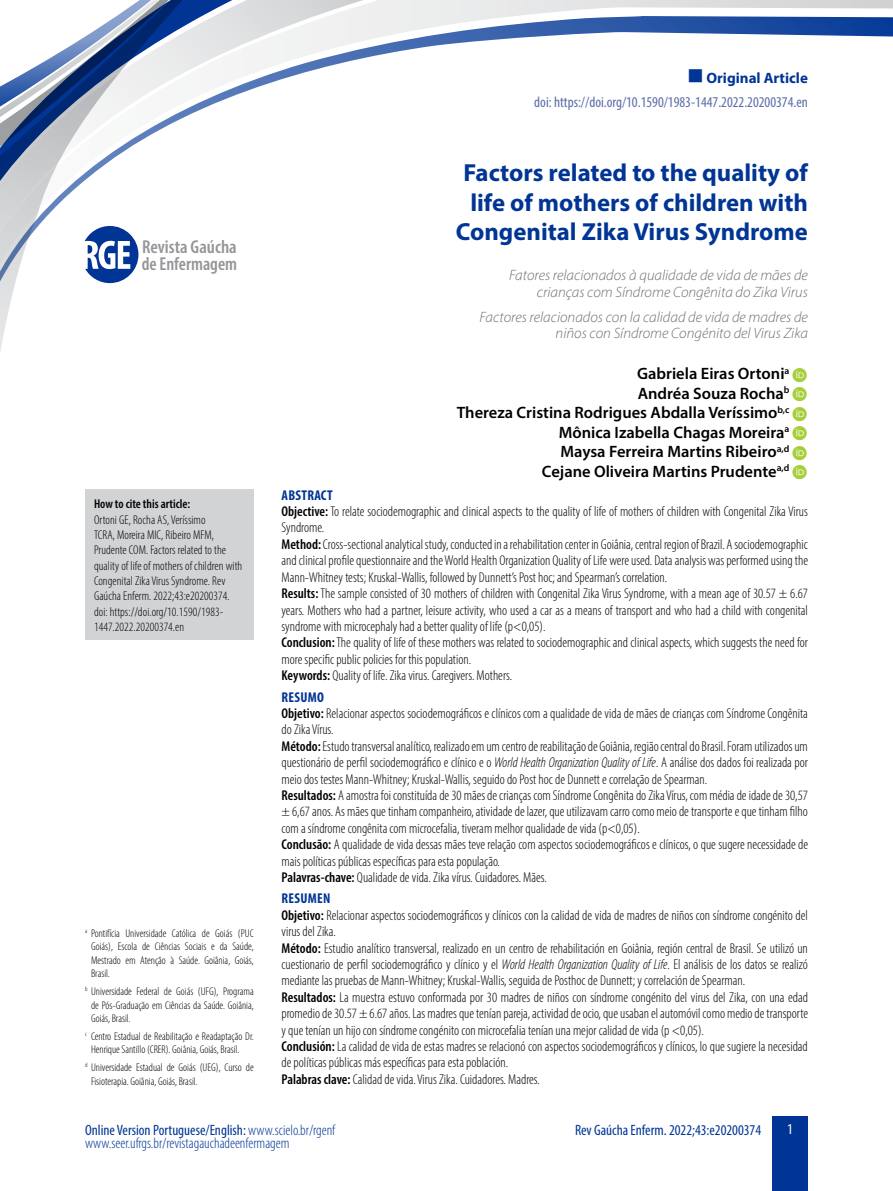
<style>
.page{position:relative;width:893px;height:1191px;background:#fff}
.page>*{position:absolute;margin:0;border:0;box-sizing:border-box;transform-origin:0 0}
.t1{font:700 24.75px/29.7px "Myriad Pro";color:#003595;text-align:center}
.t2{font:600 condensed 18.75px/16.6px "Myriad Pro";color:#939598}
.t3{font:600 16.5px/19.5px "Myriad Pro";color:#000;text-align:right}
.t4{font:italic 300 15px/16.5px "Myriad Pro";color:#6d6e71;text-align:right}
.t5{font:condensed 15px "Myriad Pro";color:#003595}
.t6{font:condensed 15px "Myriad Pro";color:#5a6da7}
.t7{font:300 condensed 15px "Myriad Pro";color:#003595}
.t8{font:700 15px "Myriad Pro";color:#003595}
.t9{font:condensed 15px "Myriad Pro";color:#fff}
.t10{font:300 condensed 14.25px/16.4px "Myriad Pro";color:#000}
.t11{font:300 condensed 12.75px/15.3px "Myriad Pro";letter-spacing:.005em;color:#000}
.t12{font:600 condensed 12.75px "Myriad Pro";color:#000}
.t13{font:300 condensed 11.25px/13.5px "Myriad Pro";color:#000;text-align:justify}
.s1{font-weight:700;color:#003595}
.s2{font-weight:600}
.s3{font-style:italic}
.s4{font-weight:300}
</style>
<div class="page">
<svg style="left:202px;top:0;width:691px;height:109px"></svg>
<svg style="left:0;top:0;width:202px;height:352px"></svg>
<div style="left:772px;top:1116px;width:36px;height:75px;background:#003595"></div>
<svg style="left:85px;top:226px;width:53px;height:57px"></svg>
<div style="left:85px;top:490px;width:169px;height:150px;background:#d1d3d4"></div>
<svg style="left:689px;top:69px;width:13px;height:14px"></svg>
<p class="t8" style="left:706px;top:68px;width:103px">Original Article</p>
<h2 class="t2" style="left:142px;top:238px;width:97px">Revista Gaúcha de Enfermagem</h2>
<p class="t12" style="left:94px;top:496px;width:98px">How to cite this article:</p>
<p class="t11" style="left:94px;top:512px;width:150px">Ortoni GE, Rocha AS, Veríssimo<br>TCRA, Moreira MIC, Ribeiro MFM, Prudente COM. Factors related to the quality of life of mothers of children with Congenital Zika Virus Syndrome. Rev Gaúcha Enferm. 2022;43:e20200374. doi: https://doi.org/10.1590/1983- 1447.2022.20200374.en</p>
<p class="t13" style="left:91px;top:926px;width:164px;text-indent:-6px"><sup>a</sup> Pontifícia Universidade Católica de Goiás (PUC Goiás), Escola de Ciências Sociais e da Saúde, Mestrado em Atenção à Saúde. Goiânia, Goiás, Brasil.</p>
<p class="t13" style="left:91px;top:984px;width:164px;text-indent:-6px"><sup>b</sup> Universidade Federal de Goiás (UFG), Programa de Pós-Graduação em Ciências da Saúde. Goiânia, Goiás, Brasil.</p>
<p class="t13" style="left:91px;top:1029px;width:164px;text-indent:-6px"><sup>c</sup> Centro Estadual de Reabilitação e Readaptação Dr.<br>Henrique Santillo (CRER). Goiânia, Goiás, Brasil.</p>
<p class="t13" style="left:91px;top:1060px;width:164px;text-indent:-6px"><sup>d</sup> Universidade Estadual de Goiás (UEG), Curso de<br>Fisioterapia. Goiânia, Goiás, Brasil.</p>
<p class="t6" style="left:534px;top:93px;width:275px">doi: https://doi.org/10.1590/1983-1447.2022.20200374.en</p>
<h1 class="t1" style="left:456px;top:157px;width:353px">Factors related to the quality of life of mothers of children with<br>Congenital Zika Virus Syndrome</h1>
<p class="t4" style="left:509px;top:267px;width:300px">Fatores relacionados à qualidade de vida de mães de crianças com Síndrome Congênita do Zika Virus</p>
<p class="t4" style="left:480px;top:308px;width:330px">Factores relacionados con la calidad de vida de madres de niños con Síndrome Congénito del Virus Zika</p>
<p class="t3" style="left:457px;top:363px;width:334px">Gabriela Eiras Ortoni<sup>a<br></sup>Andréa Souza Rocha<sup>b<br></sup>Thereza Cristina Rodrigues Abdalla Veríssimo<sup>b,c </sup>Mônica Izabella Chagas Moreira<sup>a<br></sup>Maysa Ferreira Martins Ribeiro<sup>a,d<br></sup>Cejane Oliveira Martins Prudente<sup>a,d</sup></p>
<p class="t10" style="left:281px;top:487px;width:528px"><span class="s1">ABSTRACT<br></span><span class="s2">Objective:</span> To relate sociodemographic and clinical aspects to the quality of life of mothers of children with Congenital Zika Virus Syndrome.<br><span class="s2">Method:</span> Cross-sectional analytical study, conducted in a rehabilitation center in Goiânia, central region of Brazil. A sociodemographic and clinical profile questionnaire and the World Health Organization Quality of Life were used. Data analysis was performed using the Mann-Whitney tests; Kruskal-Wallis, followed by Dunnett’s Post hoc; and Spearman’s correlation.<br><span class="s2">Results:</span> The sample consisted of 30 mothers of children with Congenital Zika Virus Syndrome, with a mean age of 30.57 ± 6.67 years. Mothers who had a partner, leisure activity, who used a car as a means of transport and who had a child with congenital syndrome with microcephaly had a better quality of life (p&lt;0,05).<br><span class="s2">Conclusion:</span> The quality of life of these mothers was related to sociodemographic and clinical aspects, which suggests the need for more specific public policies for this population.<br><span class="s2">Keywords:</span> Quality of life. Zika virus. Caregivers. Mothers.</p>
<p class="t10" style="left:281px;top:688px;width:528px"><span class="s1">RESUMO<br></span><span class="s2">Objetivo:</span> Relacionar aspectos sociodemográficos e clínicos com a qualidade de vida de mães de crianças com Síndrome Congênita do Zika Vírus.<br><span class="s2">Método:</span> Estudo transversal analítico, realizado em um centro de reabilitação de Goiânia, região central do Brasil. Foram utilizados um questionário de perfil sociodemográfico e clínico e o <span class="s3">World Health Organization Quality of Life</span>. A análise dos dados foi realizada por meio dos testes Mann-Whitney; Kruskal-Wallis, seguido do Post hoc de Dunnett e correlação de Spearman.<br><span class="s2">Resultados:</span> A amostra foi constituída de 30 mães de crianças com Síndrome Congênita do Zika Vírus, com média de idade de 30,57 ± 6,67 anos. As mães que tinham companheiro, atividade de lazer, que utilizavam carro como meio de transporte e que tinham filho com a síndrome congênita com microcefalia, tiveram melhor qualidade de vida (p&lt;0,05).<br><span class="s2">Conclusão:</span> A qualidade de vida dessas mães teve relação com aspectos sociodemográficos e clínicos, o que sugere necessidade de mais políticas públicas específicas para esta população.<br><span class="s2">Palavras-chave:</span> Qualidade de vida. Zika vírus. Cuidadores. Mães.</p>
<p class="t10" style="left:281px;top:890px;width:528px"><span class="s1">RESUMEN<br></span><span class="s2">Objetivo:</span> Relacionar aspectos sociodemográficos y clínicos con la calidad de vida de madres de niños con síndrome congénito del virus del Zika.<br><span class="s2">Método:</span> Estudio analítico transversal, realizado en un centro de rehabilitación en Goiânia, región central de Brasil. Se utilizó un cuestionario de perfil sociodemográfico y clínico y el <span class="s3">World Health Organization Quality of Life</span>. El análisis de los datos se realizó mediante las pruebas de Mann-Whitney; Kruskal-Wallis, seguida de Posthoc de Dunnett; y correlación de Spearman.<br><span class="s2">Resultados:</span> La muestra estuvo conformada por 30 madres de niños con síndrome congénito del virus del Zika, con una edad promedio de 30.57 ± 6.67 años. Las madres que tenían pareja, actividad de ocio, que usaban el automóvil como medio de transporte y que tenían un hijo con síndrome congénito con microcefalia tenían una mejor calidad de vida (p &lt;0,05).<br><span class="s2">Conclusión:</span> La calidad de vida de estas madres se relacionó con aspectos sociodemográficos y clínicos, lo que sugiere la necesidad de políticas públicas más específicas para esta población.<br><span class="s2">Palabras clave:</span> Calidad de vida. Virus Zika. Cuidadores. Madres.</p>
<p class="t5" style="left:85px;top:1121px;width:252px">Online Version Portuguese/English: <span class="s4">www.scielo.br/rgenf</span></p>
<p class="t7" style="left:85px;top:1134px;width:206px">www.seer.ufrgs.br/revistagauchadeenfermagem</p>
<p class="t5" style="left:575px;top:1121px;width:188px">Rev Gaúcha Enferm. 2022;43:e20200374</p>
<p class="t9" style="left:787px;top:1120px;width:7px">1</p>
</div>
